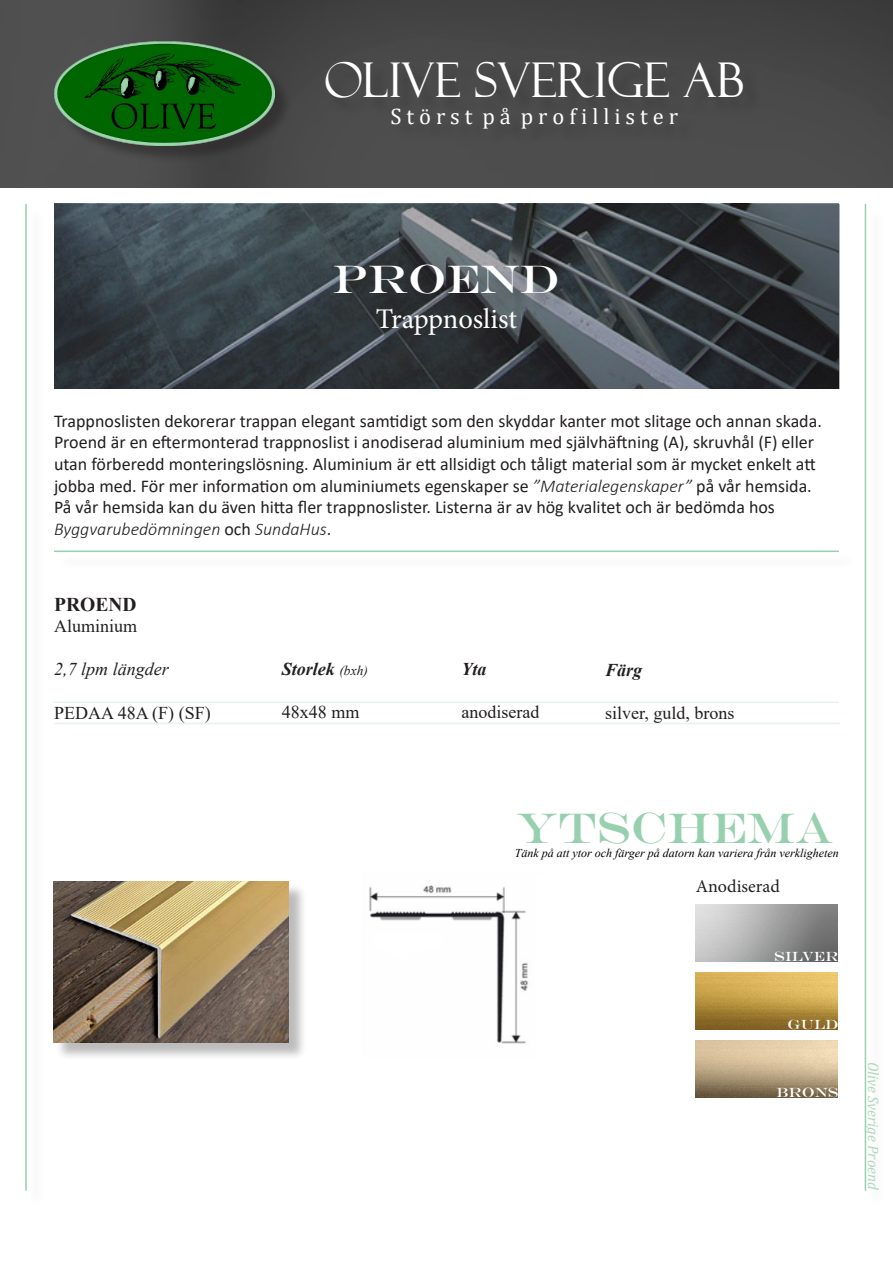
<style>
.page{position:relative;width:893px;height:1263px;background:#fff}
.page>*{position:absolute;margin:0;border:0;box-sizing:border-box;transform-origin:0 0}
.t1{font:48px "Felix Titling";color:#fff}
.t2{font:43.5px "Engravers";color:#97d0ae}
.t3{font:40.5px "Engravers";color:#fff}
.t4{font:28.5px "Minion Pro";letter-spacing:-.005em;color:#fff}
.t5{font:22.5px "Cambria";color:#fff}
.t6{font:700 19.5px "Times New Roman";color:#231f20}
.t7{font:18px/21.6px "Calibri";color:#231f20}
.t8{font:18px "Times New Roman";color:#231f20}
.t9{font:italic 700 18px "Times New Roman";color:#231f20}
.t10{font:italic 18px "Times New Roman";color:#231f20}
.t11{font:18px "Minion Pro";color:#231f20}
.t12{font:italic 15px "Cambria";color:#add9bd}
.t13{font:13.5px "Engravers";color:#fff}
.t14{font:italic 12px "Times New Roman";color:#000}
.s1{font-weight:300;font-style:italic}
.s2{font-weight:400;font-size:13.5px}
</style>
<div class="page">
<img style="left:0;top:0;width:893px;height:187px">
<div style="left:328px;top:64px;width:433px;height:83px;background:#4a4a4a"></div>
<div style="left:56px;top:44px;width:237px;height:120px;background:#231f20;opacity:.5"></div>
<img style="left:54px;top:42px;width:220px;height:103px">
<svg style="left:54px;top:204px;width:785px;height:185px;background:#3b4248"></svg>
<div style="left:338px;top:267px;width:238px;height:86px;background:#231f20;opacity:.3"></div>
<div style="left:56px;top:883px;width:251px;height:178px;background:#231f20;opacity:.3"></div>
<img style="left:53px;top:881px;width:236px;height:161px">
<hr style="left:54px;top:551px;width:785px;height:1px;background:#97d0ae">
<hr style="left:865px;top:204px;width:1px;height:987px;background:#97d0ae">
<hr style="left:25px;top:204px;width:2px;height:987px;background:#97d0ae">
<img style="left:696px;top:905px;width:141px;height:56px">
<img style="left:696px;top:972px;width:141px;height:57px">
<img style="left:696px;top:1040px;width:141px;height:57px">
<img style="left:369px;top:885px;width:159px;height:159px">
<hr style="left:55px;top:723px;width:784px;height:1px;background:#97d0ae">
<hr style="left:54px;top:701px;width:785px;height:2px;background:#97d0ae">
<p class="t1" style="left:324px;top:53px;width:422px">OLIVE SVERIGE AB</p>
<p class="t5" style="left:390px;top:103px;width:289px">S t ö r s t p å p r o f i l l i s t e r</p>
<p class="t3" style="left:333px;top:255px;width:228px">PROEND</p>
<p class="t4" style="left:376px;top:299px;width:143px">Trappnoslist</p>
<p class="t7" style="left:54px;top:409px;width:769px">Trappnoslisten dekorerar trappan elegant samtidigt som den skyddar kanter mot slitage och annan skada.<br>Proend är en eftermonterad trappnoslist i anodiserad aluminium med självhäftning (A), skruvhål (F) eller utan förberedd monteringslösning. Aluminium är ett allsidigt och tåligt material som är mycket enkelt att jobba med. För mer information om aluminiumets egenskaper se <span class="s1">”Materialegenskaper”</span> på vår hemsida.<br>På vår hemsida kan du även hitta fler trappnoslister. Listerna är av hög kvalitet och är bedömda hos <span class="s1">Byggvarubedömningen</span> och <span class="s1">SundaHus</span>.</p>
<p class="t6" style="left:54px;top:590px;width:84px">PROEND</p>
<p class="t8" style="left:54px;top:613px;width:85px">Aluminium</p>
<p class="t10" style="left:54px;top:657px;width:116px">2,7 lpm längder</p>
<p class="t8" style="left:54px;top:700px;width:158px">PEDAA 48A (F) (SF)</p>
<p class="t9" style="left:282px;top:657px;width:87px">Storlek <span class="s2">(bxh)</span></p>
<p class="t8" style="left:282px;top:700px;width:79px">48x48 mm</p>
<p class="t9" style="left:462px;top:657px;width:27px">Yta</p>
<p class="t8" style="left:462px;top:700px;width:79px">anodiserad</p>
<p class="t9" style="left:605px;top:657px;width:39px">Färg</p>
<p class="t8" style="left:605px;top:700px;width:131px">silver, guld, brons</p>
<p class="t2" style="left:515px;top:802px;width:320px">YTSCHEMA</p>
<p class="t14" style="left:515px;top:845px;width:325px">Tänk på att ytor och färger på datorn kan variera från verkligheten</p>
<p class="t11" style="left:696px;top:874px;width:86px">Anodiserad</p>
<p class="t13" style="left:774px;top:949px;width:66px">SILVER</p>
<p class="t13" style="left:787px;top:1016px;width:53px">GULD</p>
<p class="t13" style="left:776px;top:1084px;width:64px">BRONS</p>
<p class="t12" style="left:884px;top:1061px;width:130px;rotate:90deg">Olive Sverige Proend</p>
</div>
